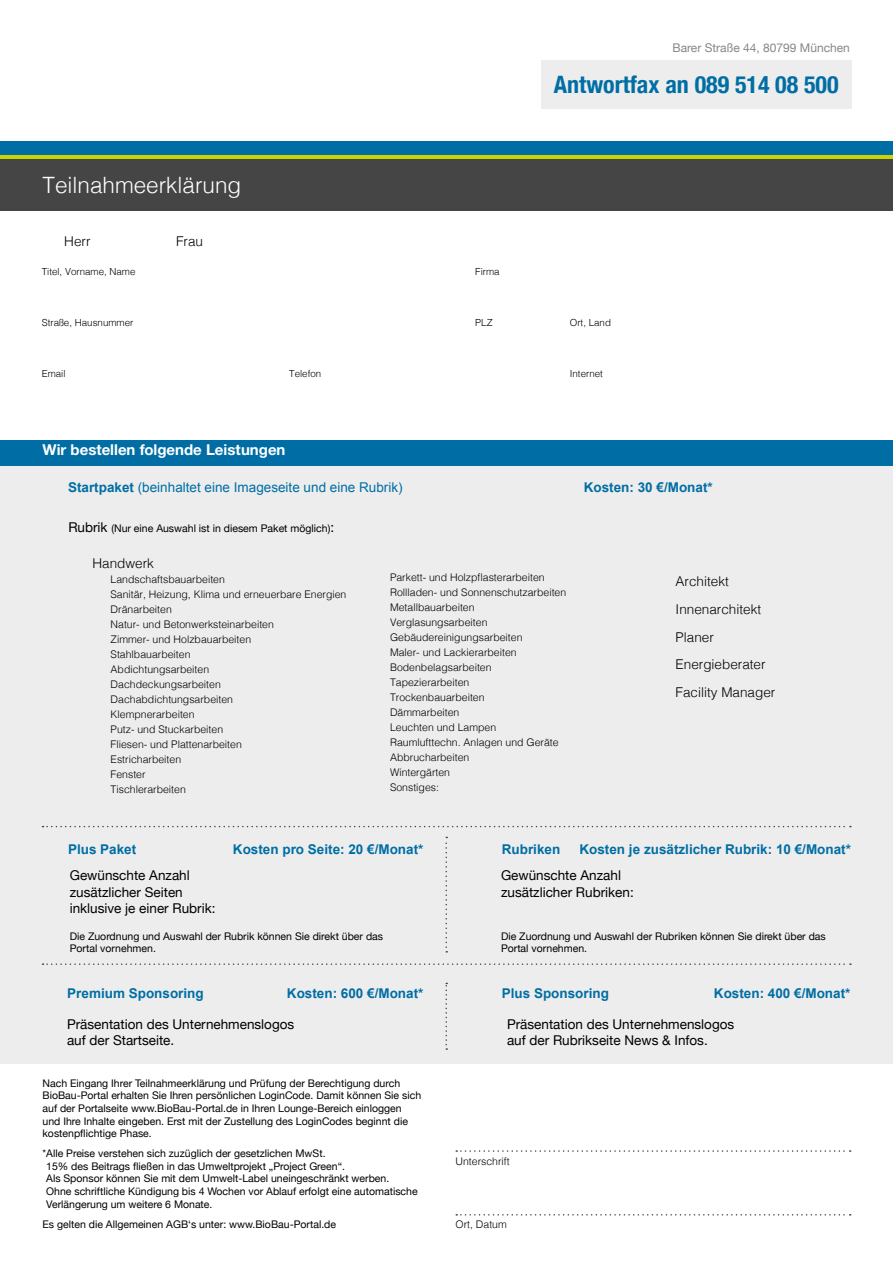
<style>
.page{position:relative;width:893px;height:1263px;background:#fff}
.page>*{position:absolute;margin:0;border:0;box-sizing:border-box;transform-origin:0 0}
.t1{font:700 condensed 24px "Helvetica Neue";color:#006ea4}
.t2{font:300 22.5px "Helvetica";color:#fff}
.t3{font:700 15px "Helvetica Neue CE";color:#fff}
.t4{font:13.5px/16.2px "Helvetica Neue";color:#000}
.t5{font:700 13.5px "Arial";color:#006ea4}
.t6{font:300 13.5px/27.6px "Helvetica";color:#000}
.t7{font:13.5px "Arial";color:#006ea4}
.t8{font:12px "Helvetica Neue";color:#878787}
.t9{font:10.5px/12.6px "Helvetica Neue";color:#000}
.t10{font:300 10.5px/15px "Helvetica";color:#000}
.t11{font:300 9.75px "Helvetica";color:#000}
.s1{font-weight:700}
.s2{font-size:13.5px}
</style>
<div class="page">
<div style="left:0;top:155px;width:893px;height:55px;background:#454545"></div>
<hr style="left:0;top:155px;width:893px;height:4px;background:#cad400">
<div style="left:0;top:141px;width:893px;height:14px;background:#006ea4"></div>
<div style="left:0;top:465px;width:893px;height:599px;background:#ededed"></div>
<div style="left:0;top:440px;width:893px;height:25px;background:#006ea4"></div>
<svg style="left:43px;top:963px;width:808px;height:2px"></svg>
<svg style="left:43px;top:826px;width:808px;height:1px"></svg>
<svg style="left:445px;top:983px;width:2px;height:67px"></svg>
<svg style="left:445px;top:837px;width:2px;height:115px"></svg>
<div style="left:541px;top:60px;width:310px;height:49px;background:#ededed"></div>
<svg style="left:456px;top:1150px;width:395px;height:2px"></svg>
<svg style="left:456px;top:1214px;width:395px;height:1px"></svg>
<p class="t8" style="left:672px;top:39px;width:179px">Barer Straße 44, 80799 München</p>
<h2 class="t2" style="left:43px;top:166px;width:200px">Teilnahmeerklärung</h2>
<p class="t6" style="left:64px;top:226px;width:28px">Herr</p>
<p class="t6" style="left:176px;top:226px;width:29px">Frau</p>
<p class="t11" style="left:42px;top:263px;width:95px">Titel, Vorname, Name</p>
<p class="t11" style="left:475px;top:263px;width:26px">Firma</p>
<h1 class="t1" style="left:554px;top:64px;width:286px">Antwortfax an 089 514 08 500</h1>
<p class="t11" style="left:42px;top:314px;width:93px">Straße, Hausnummer</p>
<p class="t11" style="left:475px;top:314px;width:19px">PLZ</p>
<p class="t11" style="left:570px;top:314px;width:43px">Ort, Land</p>
<p class="t11" style="left:42px;top:365px;width:25px">Email</p>
<p class="t11" style="left:289px;top:365px;width:33px">Telefon</p>
<p class="t11" style="left:570px;top:365px;width:35px">Internet</p>
<h3 class="t3" style="left:43px;top:440px;width:244px">Wir bestellen folgende Leistungen</h3>
<p class="t7" style="left:68px;top:478px;width:336px"><span class="s1">Startpaket</span> (beinhaltet eine Imageseite und eine Rubrik)</p>
<p class="t5" style="left:584px;top:478px;width:131px">Kosten: 30 €/Monat*</p>
<p class="t9" style="left:68px;top:523px;width:267px"><span class="s2">Rubrik</span> (Nur eine Auswahl ist in diesem Paket möglich)<span class="s2">:</span></p>
<p class="t6" style="left:93px;top:549px;width:63px">Handwerk</p>
<p class="t10" style="left:110px;top:571px;width:238px">Landschaftsbauarbeiten<br>Sanitär, Heizung, Klima und erneuerbare Energien<br>Dränarbeiten<br>Natur- und Betonwerksteinarbeiten<br>Zimmer- und Holzbauarbeiten<br>Stahlbauarbeiten<br>Abdichtungsarbeiten<br>Dachdeckungsarbeiten<br>Dachabdichtungsarbeiten<br>Klempnerarbeiten<br>Putz- und Stuckarbeiten<br>Fliesen- und Plattenarbeiten<br>Estricharbeiten<br>Fenster<br>Tischlerarbeiten</p>
<p class="t10" style="left:390px;top:569px;width:178px">Parkett- und Holzpflasterarbeiten<br>Rollladen- und Sonnenschutzarbeiten<br>Metallbauarbeiten<br>Verglasungsarbeiten<br>Gebäudereinigungsarbeiten<br>Maler- und Lackierarbeiten<br>Bodenbelagsarbeiten<br>Tapezierarbeiten<br>Trockenbauarbeiten<br>Dämmarbeiten<br>Leuchten und Lampen<br>Raumlufttechn. Anlagen und Geräte<br>Abbrucharbeiten<br>Wintergärten<br>Sonstiges:</p>
<p class="t6" style="left:676px;top:567px;width:101px">Architekt<br>Innenarchitekt<br>Planer<br>Energieberater<br>Facility Manager</p>
<p class="t5" style="left:68px;top:841px;width:70px">Plus Paket</p>
<p class="t5" style="left:233px;top:841px;width:192px">Kosten pro Seite: 20 €/Monat*</p>
<p class="t4" style="left:70px;top:868px;width:147px">Gewünschte Anzahl zusätzlicher Seiten inklusive je einer Rubrik:</p>
<p class="t4" style="left:501px;top:868px;width:134px">Gewünschte Anzahl zusätzlicher Rubriken:</p>
<p class="t5" style="left:502px;top:841px;width:60px">Rubriken</p>
<p class="t5" style="left:579px;top:841px;width:273px">Kosten je zusätzlicher Rubrik: 10 €/Monat*</p>
<p class="t9" style="left:70px;top:930px;width:315px">Die Zuordnung und Auswahl der Rubrik können Sie direkt über das<br>Portal vornehmen.</p>
<p class="t9" style="left:501px;top:930px;width:326px">Die Zuordnung und Auswahl der Rubriken können Sie direkt über das<br>Portal vornehmen.</p>
<p class="t5" style="left:67px;top:984px;width:138px">Premium Sponsoring</p>
<p class="t5" style="left:287px;top:984px;width:138px">Kosten: 600 €/Monat*</p>
<p class="t5" style="left:502px;top:984px;width:109px">Plus Sponsoring</p>
<p class="t5" style="left:714px;top:984px;width:138px">Kosten: 400 €/Monat*</p>
<p class="t4" style="left:67px;top:1017px;width:229px">Präsentation des Unternehmenslogos auf der Startseite.</p>
<p class="t4" style="left:507px;top:1017px;width:229px">Präsentation des Unternehmenslogos auf der Rubrikseite News &amp; Infos.</p>
<p class="t9" style="left:43px;top:1077px;width:380px">Nach Eingang Ihrer Teilnahmeerklärung und Prüfung der Berechtigung durch BioBau-Portal erhalten Sie Ihren persönlichen LoginCode. Damit können Sie sich auf der Portalseite www.BioBau-Portal.de in Ihren Lounge-Bereich einloggen und Ihre Inhalte eingeben. Erst mit der Zustellung des LoginCodes beginnt die kostenpflichtige Phase.</p>
<p class="t9" style="left:46px;top:1148px;width:373px;text-indent:-4px">*Alle Preise verstehen sich zuzüglich der gesetzlichen MwSt.<br>15% des Beitrags fließen in das Umweltprojekt „Project Green“.<br>Als Sponsor können Sie mit dem Umwelt-Label uneingeschränkt werben.<br>Ohne schriftliche Kündigung bis 4 Wochen vor Ablauf erfolgt eine automatische Verlängerung um weitere 6 Monate.</p>
<p class="t9" style="left:43px;top:1218px;width:295px">Es gelten die Allgemeinen AGB‘s unter: www.BioBau-Portal.de</p>
<p class="t10" style="left:455px;top:1152px;width:56px">Unterschrift</p>
<p class="t10" style="left:455px;top:1216px;width:53px">Ort, Datum</p>
</div>
